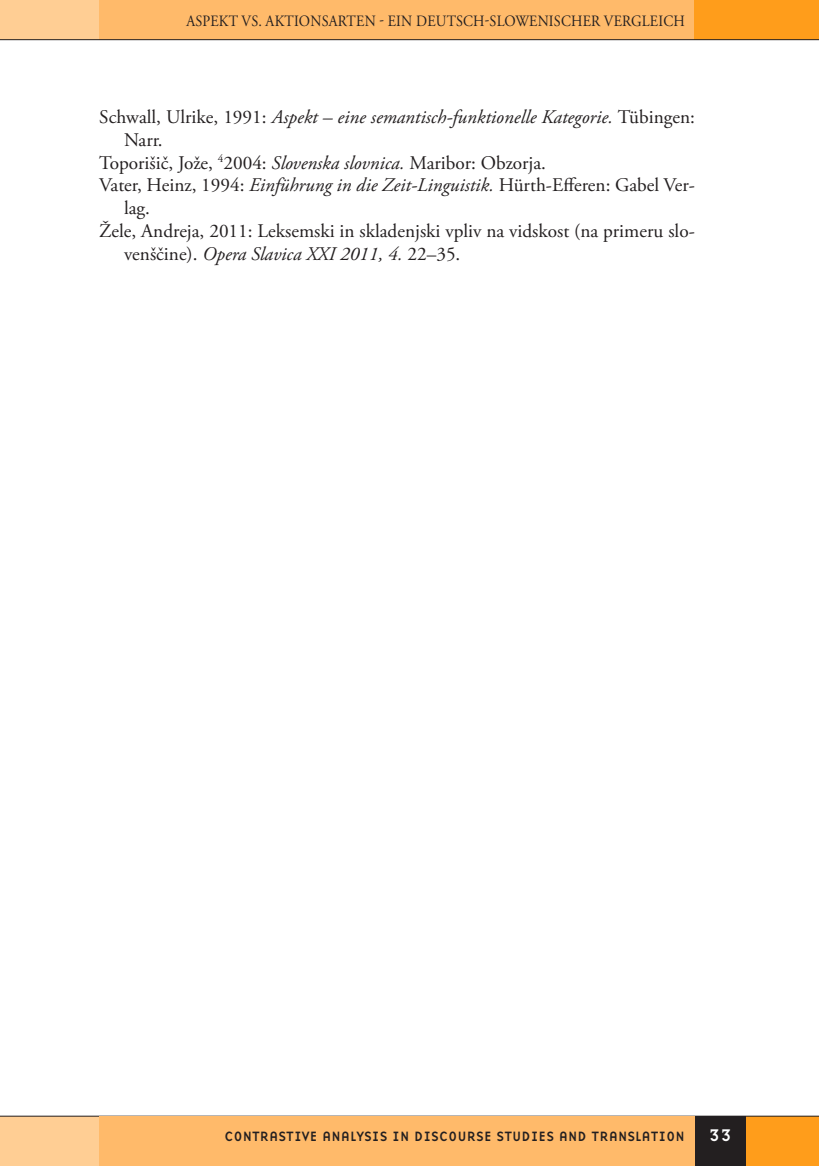
<style>
.page{position:relative;width:819px;height:1166px;background:#fff}
.page>*{position:absolute;margin:0;border:0;box-sizing:border-box;transform-origin:0 0}
.t1{font:19.25px "Adobe Garamond Pro";letter-spacing:-.005em;color:#231f20}
.t2{font:italic 19.25px "Adobe Garamond Pro";color:#231f20}
.t3{font:17.5px "Base Nine";color:#fff}
.t4{font:15.75px "Adobe Garamond Pro";letter-spacing:.015em;color:#231f20;scale:.9 1}
.t5{font:14px "Base Nine";color:#231f20}
.s1{font-style:normal}
.s2{font-style:italic}
</style>
<div class="page">
<div style="left:99px;top:0;width:596px;height:40px;background:#ffba6a"></div>
<div style="left:745px;top:1116px;width:73px;height:50px;background:#ff9d1b"></div>
<div style="left:0;top:1116px;width:99px;height:50px;background:#ffce94"></div>
<div style="left:694px;top:1116px;width:51px;height:50px;background:#231f20"></div>
<div style="left:0;top:0;width:99px;height:40px;background:#ffce94"></div>
<div style="left:694px;top:0;width:124px;height:40px;background:#ff9d1b"></div>
<hr style="left:0;top:39px;width:818px;height:1px;background:#231f20">
<hr style="left:0;top:1116px;width:818px;height:1px;background:#231f20">
<div style="left:99px;top:1116px;width:595px;height:50px;background:#ffba6a"></div>
<p class="t4" style="left:186px;top:11px;width:555px">ASPEKT VS. AKTIONSARTEN - EIN DEUTSCH-SLOWENISCHER VERGLEICH</p>
<p class="t2" style="left:99px;top:105px;width:597px"><span class="s1">Schwall, Ulrike, 1991:</span> Aspekt – eine semantisch-funktionelle Kategorie. <span class="s1">Tübingen:</span></p>
<p class="t1" style="left:124px;top:128px;width:40px">Narr.</p>
<p class="t1" style="left:99px;top:151px;width:448px">Toporišič, Jože, <sup>4</sup>2004: <span class="s2">Slovenska slovnica.</span> Maribor: Obzorja.</p>
<p class="t1" style="left:99px;top:174px;width:597px">Vater, Heinz, 1994: <span class="s2">Einführung in die Zeit-Linguistik.</span> Hürth-Efferen: Gabel Ver-</p>
<p class="t1" style="left:124px;top:196px;width:27px">lag.</p>
<p class="t1" style="left:99px;top:219px;width:597px">Žele, Andreja, 2011: Leksemski in skladenjski vpliv na vidskost (na primeru slo-</p>
<p class="t2" style="left:124px;top:242px;width:338px"><span class="s1">venščine).</span> Opera Slavica XXI 2011, 4. <span class="s1">22–35.</span></p>
<p class="t5" style="left:224px;top:1126px;width:462px">CONTRASTIVE ANALYSIS IN DISCOURSE STUDIES AND TRANSLATION</p>
<p class="t3" style="left:708px;top:1123px;width:25px">33</p>
</div>
